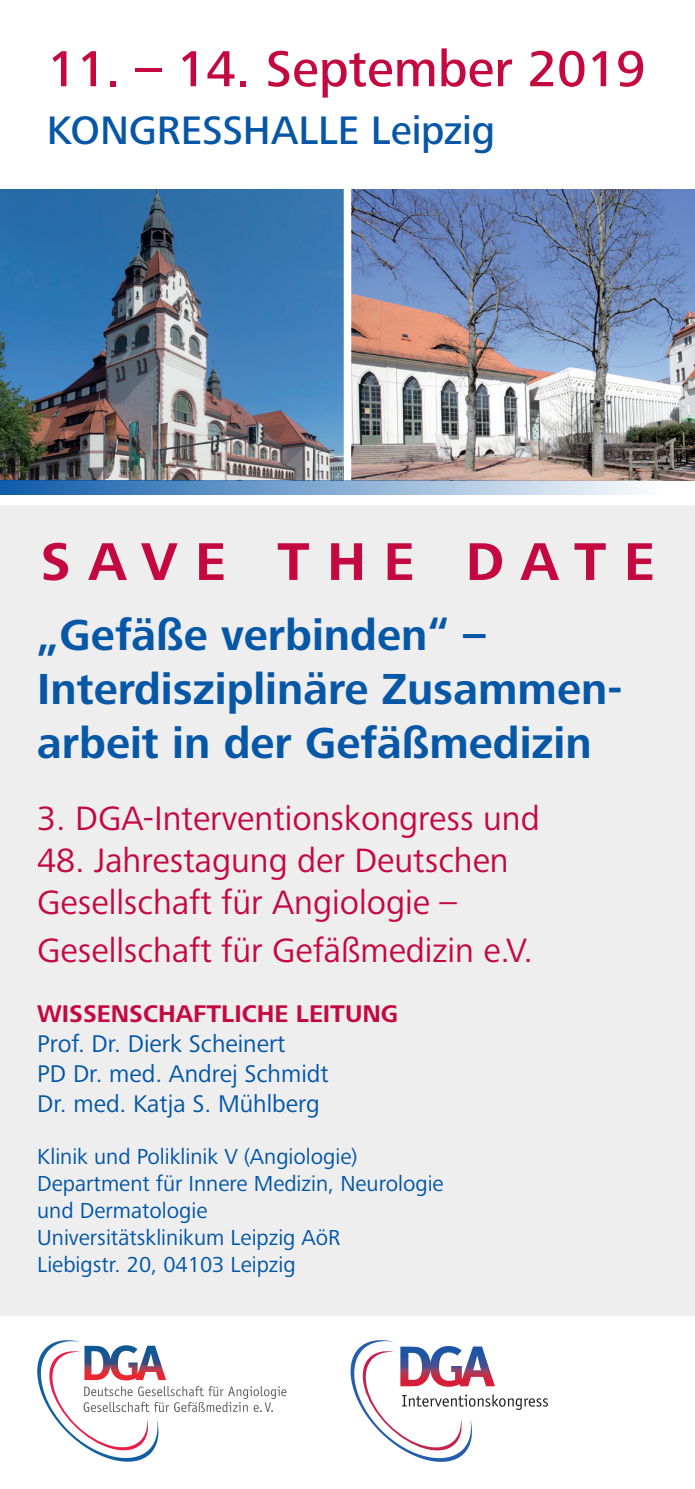
<style>
.page{position:relative;width:695px;height:1489px;background:#fff}
.page>*{position:absolute;margin:0;border:0;box-sizing:border-box;transform-origin:0 0}
.t1{font:700 55px "Frutiger Next LTW1 G";letter-spacing:.32em;color:#c40941}
.t2{font:500 52.5px "Frutiger Next LTW1 G";color:#c40941}
.t3{font:700 45px/54px "Frutiger Next LTW1 G";color:#0757a7}
.t4{font:500 41.25px "Frutiger Next LTW1 G";letter-spacing:-.005em;color:#0757a7}
.t5{font:35px/42px "Frutiger Next LTW1 G";color:#c40941}
.t6{font:25px "Frutiger Next LTW1 G";color:#0155a7}
.t7{font:700 25px "Frutiger Next LTW1 G";color:#c40941}
.t8{font:22.5px/27px "Frutiger Next LTW1 G";color:#0155a7}
</style>
<div class="page">
<img style="left:0;top:189px;width:694px;height:291px">
<div style="left:343px;top:184px;width:8px;height:315px;background:#fff"></div>
<div style="left:0;top:505px;width:694px;height:810px;background:#eeeeef"></div>
<svg style="left:0;top:480px;width:663px;height:14px;background:#82a9d0"></svg>
<svg style="left:350px;top:1340px;width:198px;height:121px"></svg>
<svg style="left:37px;top:1340px;width:249px;height:121px"></svg>
<p class="t2" style="left:47px;top:39px;width:600px">11. – 14. September 2019</p>
<p class="t4" style="left:47px;top:106px;width:449px">KONGRESSHALLE Leipzig</p>
<p class="t1" style="left:40px;top:530px;width:615px">SAVE THE DATE</p>
<p class="t3" style="left:37px;top:609px;width:450px">„Gefäße verbinden“ –</p>
<p class="t3" style="left:37px;top:663px;width:586px">Interdisziplinäre Zusammen&shy;arbeit in der Gefäßmedizin</p>
<p class="t5" style="left:37px;top:798px;width:504px">3. DGA-Interventionskongress und</p>
<p class="t5" style="left:37px;top:840px;width:473px">48. Jahrestagung der Deutschen<br>Gesellschaft für Angiologie –</p>
<p class="t5" style="left:37px;top:930px;width:497px">Gesellschaft für Gefäßmedizin e.V.</p>
<p class="t7" style="left:37px;top:999px;width:362px">WISSENSCHAFTLICHE LEITUNG</p>
<p class="t6" style="left:37px;top:1029px;width:250px">Prof. Dr. Dierk Scheinert</p>
<p class="t6" style="left:37px;top:1059px;width:293px">PD Dr. med. Andrej Schmidt</p>
<p class="t6" style="left:37px;top:1089px;width:284px">Dr. med. Katja S. Mühlberg</p>
<p class="t8" style="left:37px;top:1143px;width:322px">Klinik und Poliklinik V (Angiologie)</p>
<p class="t8" style="left:37px;top:1170px;width:408px">Department für Innere Medizin, Neurologie und Dermatologie</p>
<p class="t8" style="left:37px;top:1224px;width:305px">Universitätsklinikum Leipzig AöR</p>
<p class="t8" style="left:37px;top:1251px;width:260px">Liebigstr. 20, 04103 Leipzig</p>
</div>
